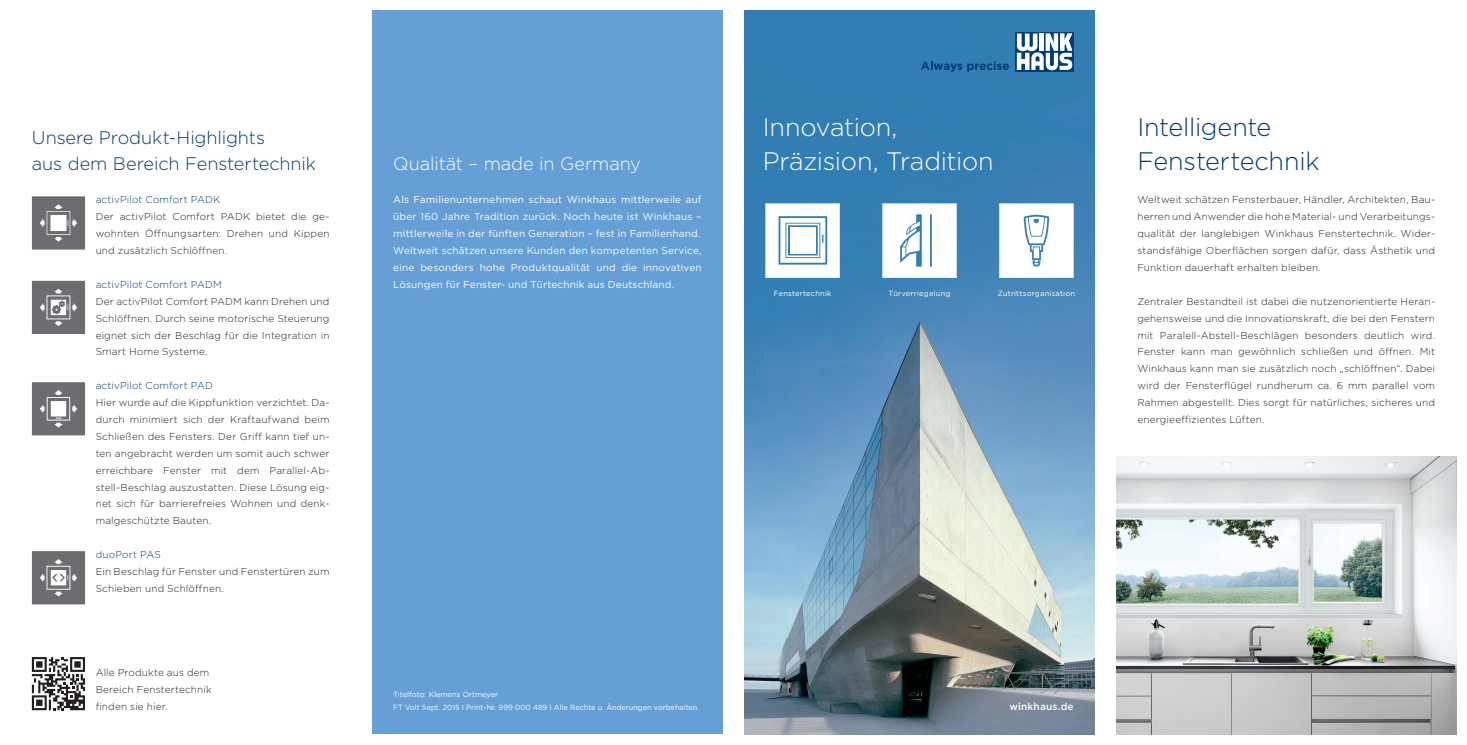
<style>
.page{position:relative;width:1467px;height:745px;background:#fff}
.page>*{position:absolute;margin:0;border:0;box-sizing:border-box;transform-origin:0 0}
.t1{font:300 25.25px/33.8px "Gotham";letter-spacing:-.01em;color:#fff}
.t2{font:300 25.25px/33.8px "Gotham";letter-spacing:-.01em;color:#013c77}
.t3{font:300 18.12px/25.4px "Gotham";letter-spacing:-.005em;color:#013c77}
.t4{font:300 18.12px "Gotham";letter-spacing:-.005em;color:#fff}
.t5{font:300 10px/16.9px "Gotham";letter-spacing:.015em;color:#231f20;text-align:justify}
.t6{font:10px/16.9px "Gotham";letter-spacing:.015em;color:#fff;text-align:justify}
.t7{font:300 10px "Gotham";letter-spacing:.015em;color:#013c77}
.t8{font:500 10px "Gotham";letter-spacing:.02em;color:#fff}
.t9{font:7.5px/13.5px "Gotham";color:#fff}
.t10{font:7.5px "Gotham";letter-spacing:.025em;color:#fff}
.t11{font:7.5px "Gotham";letter-spacing:.02em;color:#fff}
</style>
<div class="page">
<img style="left:744px;top:11px;width:351px;height:722px">
<img style="left:1116px;top:456px;width:340px;height:277px">
<div style="left:372px;top:11px;width:351px;height:722px;background:#669fd5"></div>
<svg style="left:882px;top:203px;width:75px;height:75px"></svg>
<svg style="left:765px;top:203px;width:75px;height:75px"></svg>
<svg style="left:32px;top:196px;width:53px;height:53px;background:#828385"></svg>
<svg style="left:32px;top:280px;width:53px;height:54px;background:#7e7f82"></svg>
<svg style="left:32px;top:382px;width:53px;height:53px;background:#818285"></svg>
<svg style="left:32px;top:551px;width:53px;height:53px;background:#808183"></svg>
<svg style="left:32px;top:657px;width:53px;height:52px"></svg>
<svg style="left:999px;top:203px;width:75px;height:75px"></svg>
<svg style="left:1015px;top:32px;width:59px;height:40px"></svg>
<svg style="left:921px;top:61px;width:88px;height:11px"></svg>
<svg style="left:1017px;top:33px;width:55px;height:37px"></svg>
<h2 class="t3" style="left:32px;top:124px;width:286px">Unsere Produkt-Highlights<br>aus dem Bereich Fenstertechnik</h2>
<p class="t7" style="left:96px;top:193px;width:126px">activPilot Comfort PADK</p>
<p class="t5" style="left:96px;top:208px;width:235px">Der activPilot Comfort PADK bietet die ge&shy;wohnten Öffnungsarten: Drehen und Kippen und zusätzlich Schlöffnen.</p>
<p class="t7" style="left:96px;top:278px;width:128px">activPilot Comfort PADM</p>
<p class="t5" style="left:96px;top:292px;width:235px">Der activPilot Comfort PADM kann Drehen und Schlöffnen. Durch seine motorische Steuerung eignet sich der Beschlag für die Integration in Smart Home Systeme.</p>
<p class="t7" style="left:96px;top:379px;width:119px">activPilot Comfort PAD</p>
<p class="t5" style="left:96px;top:393px;width:235px">Hier wurde auf die Kippfunktion verzichtet. Da&shy;durch minimiert sich der Kraftaufwand beim Schließen des Fensters. Der Griff kann tief un&shy;ten angebracht werden um somit auch schwer erreichbare Fenster mit dem Parallel-Ab&shy;stell-Beschlag auszustatten. Diese Lösung eig&shy;net sich für barrierefreies Wohnen und denk&shy;malgeschützte Bauten.</p>
<p class="t7" style="left:96px;top:548px;width:67px">duoPort PAS</p>
<p class="t5" style="left:96px;top:562px;width:235px">Ein Beschlag für Fenster und Fenstertüren zum<br>Schieben und Schlöffnen.</p>
<p class="t5" style="left:96px;top:663px;width:118px;text-align:left">Alle Produkte aus dem<br>Bereich Fenstertechnik finden sie hier.</p>
<h2 class="t4" style="left:393px;top:152px;width:249px">Qualität – made in Germany</h2>
<p class="t6" style="left:393px;top:191px;width:310px">Als Familienunternehmen schaut Winkhaus mittlerweile auf über 160 Jahre Tradition zurück. Noch heute ist Winkhaus – mittlerweile in der fünften Generation – fest in Familienhand.<br>Weltweit schätzen unsere Kunden den kompetenten Service, eine besonders hohe Produktqualität und die innovativen Lösungen für Fenster- und Türtechnik aus Deutschland.</p>
<h1 class="t1" style="left:763px;top:109px;width:232px">Innovation,<br>Präzision, Tradition</h1>
<h1 class="t2" style="left:1137px;top:109px;width:184px">Intelligente<br>Fenstertechnik</h1>
<p class="t5" style="left:1137px;top:191px;width:299px;text-align:left">Weltweit schätzen Fensterbauer, Händler, Architekten, Bau&shy;herren und Anwender die hohe Material- und Verarbeitungs&shy;qualität der langlebigen Winkhaus Fenstertechnik. Wider&shy;standsfähige Oberflächen sorgen dafür, dass Ästhetik und Funktion dauerhaft erhalten bleiben.</p>
<p class="t5" style="left:1137px;top:292px;width:299px">Zentraler Bestandteil ist dabei die nutzenorientierte Heran&shy;gehensweise und die Innovationskraft, die bei den Fenstern mit Paralell-Abstell-Beschlägen besonders deutlich wird.<br>Fenster kann man gewöhnlich schließen und öffnen. Mit Winkhaus kann man sie zusätzlich noch „schlöffnen“. Dabei wird der Fensterflügel rundherum ca. 6 mm parallel vom Rahmen abgestellt. Dies sorgt für natürliches, sicheres und energieeffizientes Lüften.</p>
<p class="t10" style="left:774px;top:288px;width:59px">Fenstertechnik</p>
<p class="t10" style="left:889px;top:288px;width:63px">Türverriegelung</p>
<p class="t11" style="left:998px;top:288px;width:79px">Zutrittsorganisation</p>
<p class="t9" style="left:393px;top:686px;width:307px">Titelfoto: Klemens Ortmeyer<br>FT Volt Sept. 2015 I Print-Nr. 999 000 489 I Alle Rechte u. Änderungen vorbehalten.</p>
<p class="t8" style="left:1009px;top:699px;width:66px">winkhaus.de</p>
</div>
